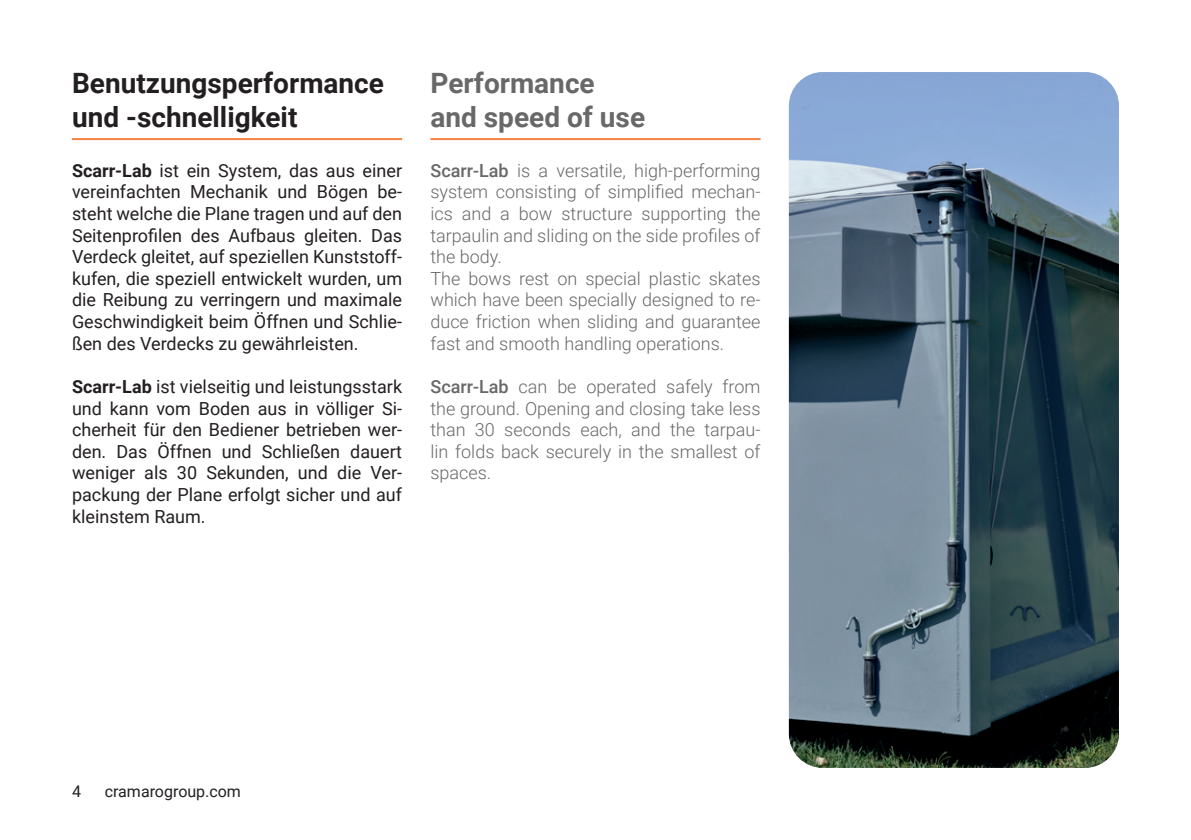
<style>
.page{position:relative;width:1191px;height:840px;background:#fff}
.page>*{position:absolute;margin:0;border:0;box-sizing:border-box;transform-origin:0 0}
.t1{font:700 28px/33.6px "Roboto";color:#231f20}
.t2{font:700 28px/33.6px "Roboto";color:#696869}
.t3{font:18px/21.6px "Roboto";color:#231f20;text-align:justify}
.t4{font:300 18px/21.6px "Roboto";color:#696869}
.t5{font:16px "Roboto";color:#231f20}
.s1{font-weight:700}
.s2{font-weight:500}
</style>
<div class="page">
<hr style="left:72px;top:138px;width:330px;height:2px;background:#f5823f">
<img style="left:789px;top:72px;width:330px;height:695px">
<hr style="left:430px;top:138px;width:330px;height:2px;background:#f5823f">
<h1 class="t1" style="left:72px;top:65px;width:313px">Benutzungsperformance und -schnelligkeit</h1>
<p class="t3" style="left:72px;top:159px;width:331px"><span class="s1">Scarr-Lab</span> ist ein System, das aus einer vereinfachten Mechanik und Bögen be&shy;steht welche die Plane tragen und auf den Seitenprofilen des Aufbaus gleiten. Das Verdeck gleitet, auf speziellen Kunststoff&shy;kufen, die speziell entwickelt wurden, um die Reibung zu verringern und maximale Geschwindigkeit beim Öffnen und Schlie&shy;ßen des Verdecks zu gewährleisten.</p>
<p class="t3" style="left:72px;top:375px;width:331px"><span class="s1">Scarr-Lab</span> ist vielseitig und leistungsstark und kann vom Boden aus in völliger Si&shy;cherheit für den Bediener betrieben wer&shy;den. Das Öffnen und Schließen dauert weniger als 30 Sekunden, und die Ver&shy;packung der Plane erfolgt sicher und auf kleinstem Raum.</p>
<h1 class="t2" style="left:430px;top:65px;width:216px">Performance and speed of use</h1>
<p class="t4" style="left:430px;top:159px;width:331px"><span class="s2">Scarr-Lab</span> is a versatile, high-performing system consisting of simplified mechan&shy;ics and a bow structure supporting the tarpaulin and sliding on the side profiles of the body.<br>The bows rest on special plastic skates which have been specially designed to re&shy;duce friction when sliding and guarantee fast and smooth handling operations.</p>
<p class="t4" style="left:430px;top:375px;width:331px;text-align:justify"><span class="s2">Scarr-Lab</span> can be operated safely from the ground. Opening and closing take less than 30 seconds each, and the tarpau&shy;lin folds back securely in the smallest of spaces.</p>
<p class="t5" style="left:72px;top:779px;width:10px">4</p>
<p class="t5" style="left:105px;top:779px;width:138px">cramarogroup.com</p>
</div>
